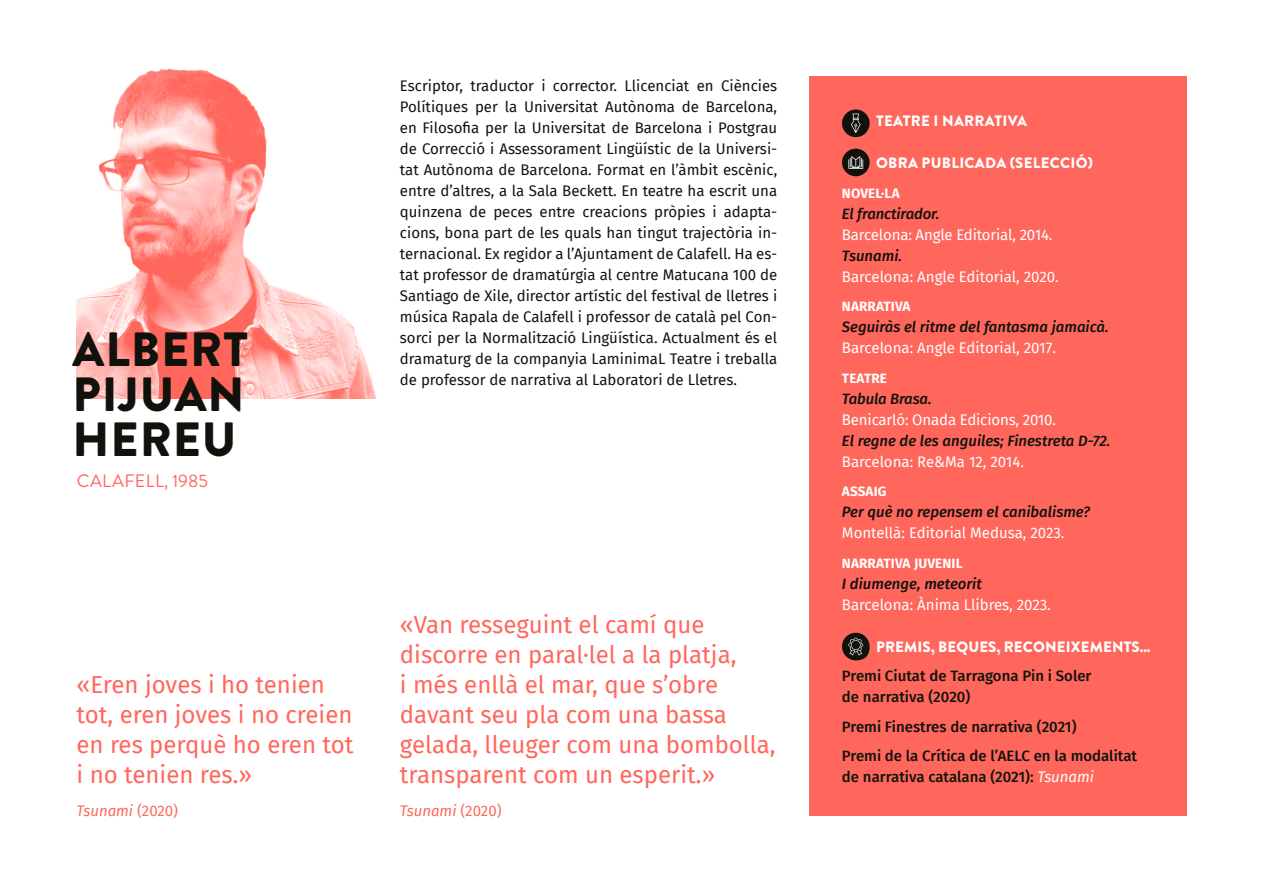
<style>
.page{position:relative;width:1263px;height:893px;background:#fff}
.page>*{position:absolute;margin:0;border:0;box-sizing:border-box;transform-origin:0 0}
.t1{font:900 48px/45px "Brandon Grotesque";letter-spacing:.02em;color:#12120d;text-align:justify}
.t2{font:24px/30px "Fira Sans";color:#ff675d}
.t3{font:18px "Brandon Grotesque";letter-spacing:.02em;color:#ff675d}
.t4{font:15px/21px "Fira Sans";color:#12120d;text-align:justify}
.t5{font:15px/21px "Fira Sans";letter-spacing:-.01em;color:#fff}
.t6{font:italic 500 15px/21px "Fira Sans";color:#12120d}
.t7{font:500 15px/21px "Fira Sans";color:#12120d}
.t8{font:900 15px "Brandon Grotesque";letter-spacing:.015em;color:#fff}
.t9{font:italic 15px "Fira Sans";color:#ff675d}
.t10{font:700 13.5px "Fira Sans";letter-spacing:.01em;color:#fff}
.s1{font-style:normal}
.s2{font-weight:500;font-style:italic;color:#12120d}
.s3{font-weight:400;font-style:normal;color:#fff}
.s4{font-weight:400;font-style:italic;color:#fff}
</style>
<div class="page">
<img style="left:77px;top:68px;width:299px;height:330px">
<div style="left:809px;top:77px;width:377px;height:739px;background:#ff675d"></div>
<div style="left:842px;top:149px;width:28px;height:27px;background:#12120d;border-radius:50%"></div>
<svg style="left:848px;top:156px;width:15px;height:13px"></svg>
<div style="left:842px;top:633px;width:28px;height:27px;background:#12120d;border-radius:50%"></div>
<svg style="left:848px;top:638px;width:15px;height:17px"></svg>
<div style="left:842px;top:109px;width:28px;height:28px;background:#12120d;border-radius:50%"></div>
<svg style="left:851px;top:114px;width:10px;height:19px"></svg>
<p class="t1" style="left:73px;top:328px;width:177px">ALBERT PIJUAN HEREU</p>
<p class="t3" style="left:77px;top:468px;width:133px">CALAFELL, 1985</p>
<p class="t4" style="left:400px;top:74px;width:379px">Escriptor, traductor i corrector. Llicenciat en Ciències Polítiques per la Universitat Autònoma de Barcelona, en Filosofia per la Universitat de Barcelona i Postgrau de Correcció i Assessorament Lingüístic de la Universi&shy;tat Autònoma de Barcelona. Format en l’àmbit escènic, entre d’altres, a la Sala Beckett. En teatre ha escrit una quinzena de peces entre creacions pròpies i adapta&shy;cions, bona part de les quals han tingut trajectòria in&shy;ternacional. Ex regidor a l’Ajuntament de Calafell. Ha es&shy;tat professor de dramatúrgia al centre Matucana 100 de Santiago de Xile, director artístic del festival de lletres i música Rapala de Calafell i professor de català pel Con&shy;sorci per la Normalització Lingüística. Actualment és el dramaturg de la companyia LaminimaL Teatre i treballa de professor de narrativa al Laboratori de Lletres.</p>
<p class="t2" style="left:77px;top:669px;width:278px">«Eren joves i ho tenien tot, eren joves i no creien en res perquè ho eren tot i no tenien res.»</p>
<p class="t9" style="left:77px;top:800px;width:103px">Tsunami <span class="s1">(2020)</span></p>
<p class="t2" style="left:400px;top:609px;width:377px">«Van resseguint el camí que discorre en paral·lel a la platja,<br>i més enllà el mar, que s’obre davant seu pla com una bassa gelada, lleuger com una bombolla, transparent com un esperit.»</p>
<p class="t9" style="left:400px;top:800px;width:103px">Tsunami <span class="s1">(2020)</span></p>
<p class="t8" style="left:876px;top:111px;width:153px">TEATRE I NARRATIVA</p>
<p class="t8" style="left:876px;top:153px;width:218px">OBRA PUBLICADA (SELECCIÓ)</p>
<p class="t10" style="left:842px;top:182px;width:59px">NOVEL·LA</p>
<p class="t5" style="left:842px;top:203px;width:212px"><span class="s2">El franctirador.<br></span>Barcelona: Angle Editorial, 2014.</p>
<p class="t5" style="left:842px;top:245px;width:218px"><span class="s2">Tsunami.<br></span>Barcelona: Angle Editorial, 2020.</p>
<p class="t10" style="left:842px;top:295px;width:70px">NARRATIVA</p>
<p class="t6" style="left:842px;top:316px;width:268px">Seguiràs el ritme del fantasma jamaicà.<br><span class="s3">Barcelona: Angle Editorial, 2017.</span></p>
<p class="t10" style="left:842px;top:367px;width:47px">TEATRE</p>
<p class="t5" style="left:842px;top:388px;width:216px"><span class="s2">Tabula Brasa.<br></span>Benicarló: Onada Edicions, 2010.</p>
<p class="t6" style="left:842px;top:429px;width:270px">El regne de les anguiles; Finestreta D-72.<br><span class="s3">Barcelona: Re&amp;Ma 12, 2014.</span></p>
<p class="t10" style="left:842px;top:480px;width:46px">ASSAIG</p>
<p class="t6" style="left:842px;top:501px;width:250px">Per què no repensem el canibalisme?</p>
<p class="t5" style="left:842px;top:522px;width:224px">Montellà: Editorial Medusa, 2023.</p>
<p class="t10" style="left:842px;top:552px;width:122px">NARRATIVA JUVENIL</p>
<p class="t6" style="left:842px;top:572px;width:141px">I diumenge, meteorit</p>
<p class="t5" style="left:842px;top:594px;width:210px">Barcelona: Ànima Llibres, 2023.</p>
<p class="t8" style="left:876px;top:636px;width:276px">PREMIS, BEQUES, RECONEIXEMENTS...</p>
<p class="t7" style="left:842px;top:665px;width:251px">Premi Ciutat de Tarragona Pin i Soler de narrativa (2020)</p>
<p class="t7" style="left:842px;top:715px;width:236px">Premi Finestres de narrativa (2021)</p>
<p class="t7" style="left:842px;top:745px;width:297px">Premi de la Crítica de l’AELC en la modalitat de narrativa catalana (2021): <span class="s4">Tsunami</span></p>
</div>
